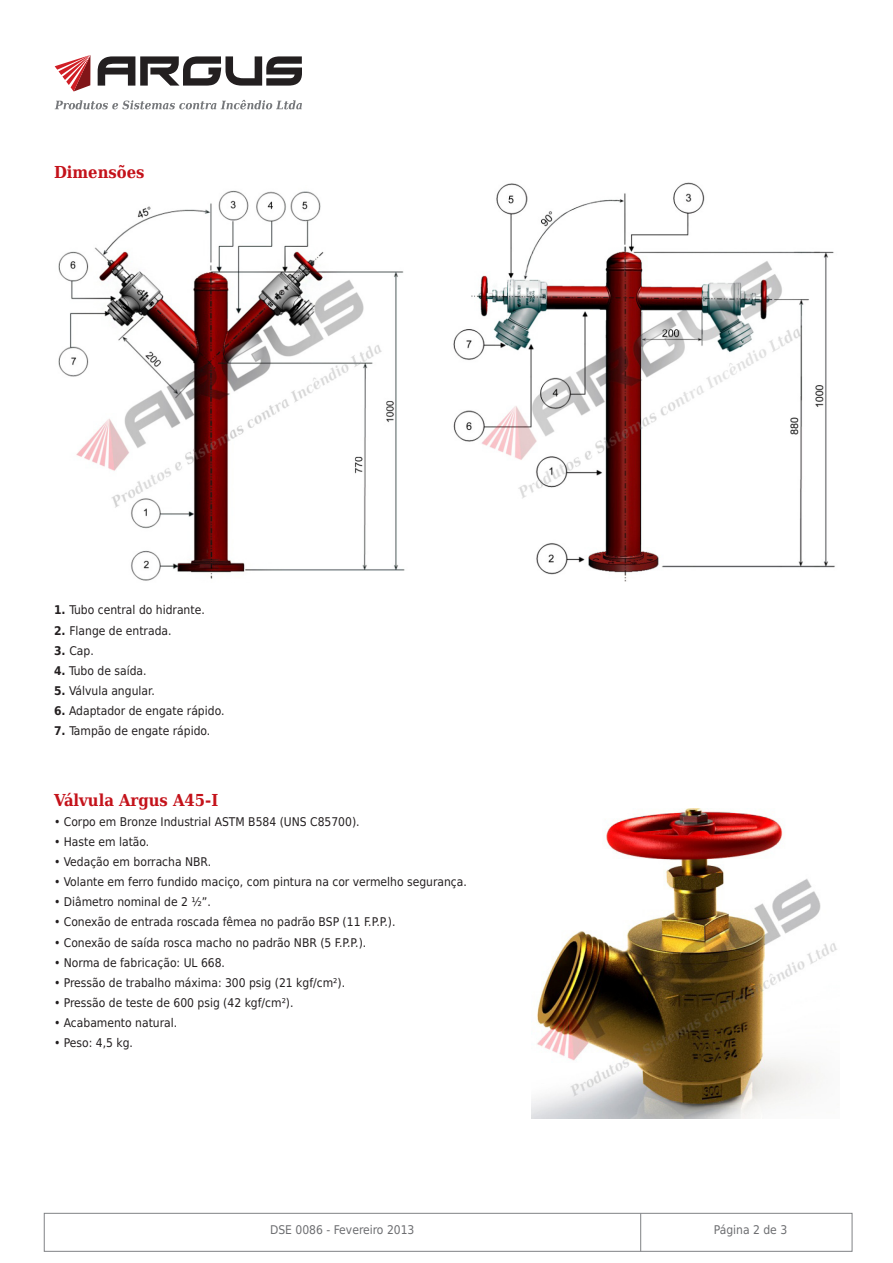
<style>
.page{position:relative;width:893px;height:1263px;background:#fff}
.page>*{position:absolute;margin:0;border:0;box-sizing:border-box;transform-origin:0 0}
.t1{font:700 16.5px "DejaVu Serif Condensed";color:#c4121a}
.t2{font:12px "DejaVu Sans Condensed";color:#231f20}
.t3{font:12px "DejaVu Sans Condensed";color:#6c6d70}
.s1{font-weight:700}
</style>
<div class="page">
<div style="left:44px;top:1213px;width:808px;height:39px;border:1px solid #808285"></div>
<hr style="left:640px;top:1213px;width:1px;height:38px;background:#808285">
<svg style="left:55px;top:55px;width:35px;height:36px"></svg>
<svg style="left:98px;top:56px;width:204px;height:30px"></svg>
<svg style="left:55px;top:100px;width:247px;height:9px"></svg>
<img style="left:58px;top:190px;width:347px;height:391px">
<img style="left:453px;top:182px;width:382px;height:399px">
<img style="left:531px;top:809px;width:306px;height:309px">
<p class="t1" style="left:54px;top:158px;width:92px">Dimensões</p>
<p class="t2" style="left:54px;top:600px;width:152px"><span class="s1">1.</span> Tubo central do hidrante.</p>
<p class="t2" style="left:54px;top:620px;width:119px"><span class="s1">2.</span> Flange de entrada.</p>
<p class="t2" style="left:54px;top:641px;width:41px"><span class="s1">3.</span> Cap.</p>
<p class="t2" style="left:54px;top:661px;width:94px"><span class="s1">4.</span> Tubo de saída.</p>
<p class="t2" style="left:54px;top:681px;width:102px"><span class="s1">5.</span> Válvula angular.</p>
<p class="t2" style="left:54px;top:701px;width:172px"><span class="s1">6.</span> Adaptador de engate rápido.</p>
<p class="t2" style="left:54px;top:721px;width:158px"><span class="s1">7.</span> Tampão de engate rápido.</p>
<p class="t1" style="left:54px;top:785px;width:166px">Válvula Argus A45-I</p>
<p class="t2" style="left:54px;top:812px;width:307px">• Corpo em Bronze Industrial ASTM B584 (UNS C85700).</p>
<p class="t2" style="left:54px;top:832px;width:97px">• Haste em latão.</p>
<p class="t2" style="left:54px;top:852px;width:159px">• Vedação em borracha NBR.</p>
<p class="t2" style="left:54px;top:872px;width:414px">• Volante em ferro fundido maciço, com pintura na cor vermelho segurança.</p>
<p class="t2" style="left:54px;top:892px;width:158px">• Diâmetro nominal de 2 ½”.</p>
<p class="t2" style="left:54px;top:912px;width:343px">• Conexão de entrada roscada fêmea no padrão BSP (11 F.P.P.).</p>
<p class="t2" style="left:54px;top:932px;width:314px">• Conexão de saída rosca macho no padrão NBR (5 F.P.P.).</p>
<p class="t2" style="left:54px;top:953px;width:173px">• Norma de fabricação: UL 668.</p>
<p class="t2" style="left:54px;top:973px;width:293px">• Pressão de trabalho máxima: 300 psig (21 kgf/cm²).</p>
<p class="t2" style="left:54px;top:993px;width:241px">• Pressão de teste de 600 psig (42 kgf/cm²).</p>
<p class="t2" style="left:54px;top:1013px;width:125px">• Acabamento natural.</p>
<p class="t2" style="left:54px;top:1033px;width:80px">• Peso: 4,5 kg.</p>
<p class="t3" style="left:270px;top:1220px;width:146px">DSE 0086 - Fevereiro 2013</p>
<p class="t3" style="left:714px;top:1220px;width:75px">Página 2 de 3</p>
</div>
